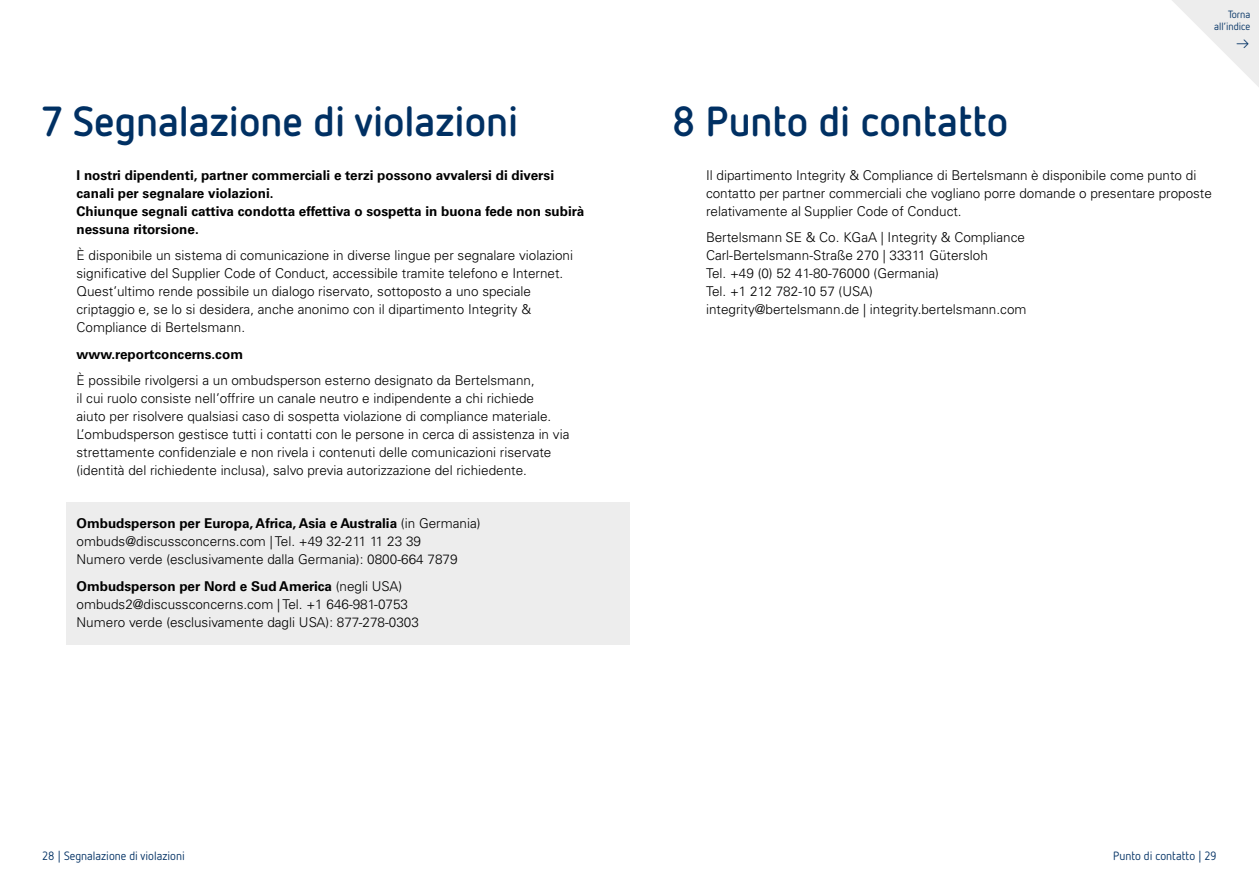
<style>
.page{position:relative;width:1259px;height:893px;background:#fff}
.page>*{position:absolute;margin:0;border:0;box-sizing:border-box;transform-origin:0 0}
.t1{font:700 42px "Netto OT";color:#003063}
.t2{font:300 13.5px/18px "Univers LT Pro 45";color:#000}
.t3{font:700 13.5px/18px "Univers LT Pro 65";color:#000}
.t4{font:12px "Netto OT";color:#003063}
.t5{font:10.5px/12.6px "Netto OT";color:#003063;text-align:right}
.s1{font-family:"Univers LT Pro 45";font-weight:300}
</style>
<div class="page">
<div style="left:66px;top:502px;width:563px;height:142px;background:#ededed"></div>
<svg style="left:1172px;top:0;width:87px;height:87px"></svg>
<h1 class="t1" style="left:43px;top:95px;width:477px">7 Segnalazione di violazioni</h1>
<p class="t3" style="left:77px;top:165px;width:509px">I nostri dipendenti, partner commerciali e terzi possono avvalersi di diversi canali per segnalare violazioni.<br>Chiunque segnali cattiva condotta effettiva o sospetta in buona fede non subirà nessuna ritorsione.</p>
<p class="t2" style="left:77px;top:246px;width:498px">È disponibile un sistema di comunicazione in diverse lingue per segnalare violazioni significative del Supplier Code of Conduct, accessibile tramite telefono e Internet.<br>Quest’ultimo rende possibile un dialogo riservato, sottoposto a uno speciale criptaggio e, se lo si desidera, anche anonimo con il dipartimento Integrity &amp; Compliance di Bertelsmann.</p>
<p class="t3" style="left:77px;top:344px;width:168px">www.reportconcerns.com</p>
<p class="t2" style="left:77px;top:371px;width:494px">È possibile rivolgersi a un ombudsperson esterno designato da Bertelsmann,<br>il cui ruolo consiste nell’offrire un canale neutro e indipendente a chi richiede<br>aiuto per risolvere qualsiasi caso di sospetta violazione di compliance materiale.<br>L’ombudsperson gestisce tutti i contatti con le persone in cerca di assistenza in via strettamente confidenziale e non rivela i contenuti delle comunicazioni riservate (identità del richiedente inclusa), salvo previa autorizzazione del richiedente.</p>
<p class="t3" style="left:77px;top:514px;width:405px">Ombudsperson per Europa, Africa, Asia e Australia <span class="s1">(in Germania)</span></p>
<p class="t2" style="left:77px;top:532px;width:382px">ombuds@discussconcerns.com | Tel. +49 32-211 11 23 39<br>Numero verde (esclusivamente dalla Germania): 0800-664 7879</p>
<p class="t3" style="left:77px;top:576px;width:327px">Ombudsperson per Nord e Sud America <span class="s1">(negli USA)</span></p>
<p class="t2" style="left:77px;top:595px;width:344px">ombuds2@discussconcerns.com | Tel. +1 646-981-0753<br>Numero verde (esclusivamente dagli USA): 877-278-0303</p>
<p class="t5" style="left:1214px;top:8px;width:38px">Torna all’indice</p>
<p class="t4" style="left:1234px;top:36px;width:17px">→</p>
<h1 class="t1" style="left:672px;top:95px;width:338px">8 Punto di contatto</h1>
<p class="t2" style="left:706px;top:166px;width:507px">Il dipartimento Integrity &amp; Compliance di Bertelsmann è disponibile come punto di contatto per partner commerciali che vogliano porre domande o presentare proposte relativamente al Supplier Code of Conduct.</p>
<p class="t2" style="left:706px;top:228px;width:322px">Bertelsmann SE &amp; Co. KGaA | Integrity &amp; Compliance Carl-Bertelsmann-Straße 270 | 33311 Gütersloh<br>Tel. +49 (0) 52 41-80-76000 (Germania)<br>Tel. +1 212 782-10 57 (USA) integrity@bertelsmann.de | integrity.bertelsmann.com</p>
<p class="t4" style="left:43px;top:848px;width:144px">28 | Segnalazione di violazioni</p>
<p class="t4" style="left:1113px;top:848px;width:105px">Punto di contatto | 29</p>
</div>
